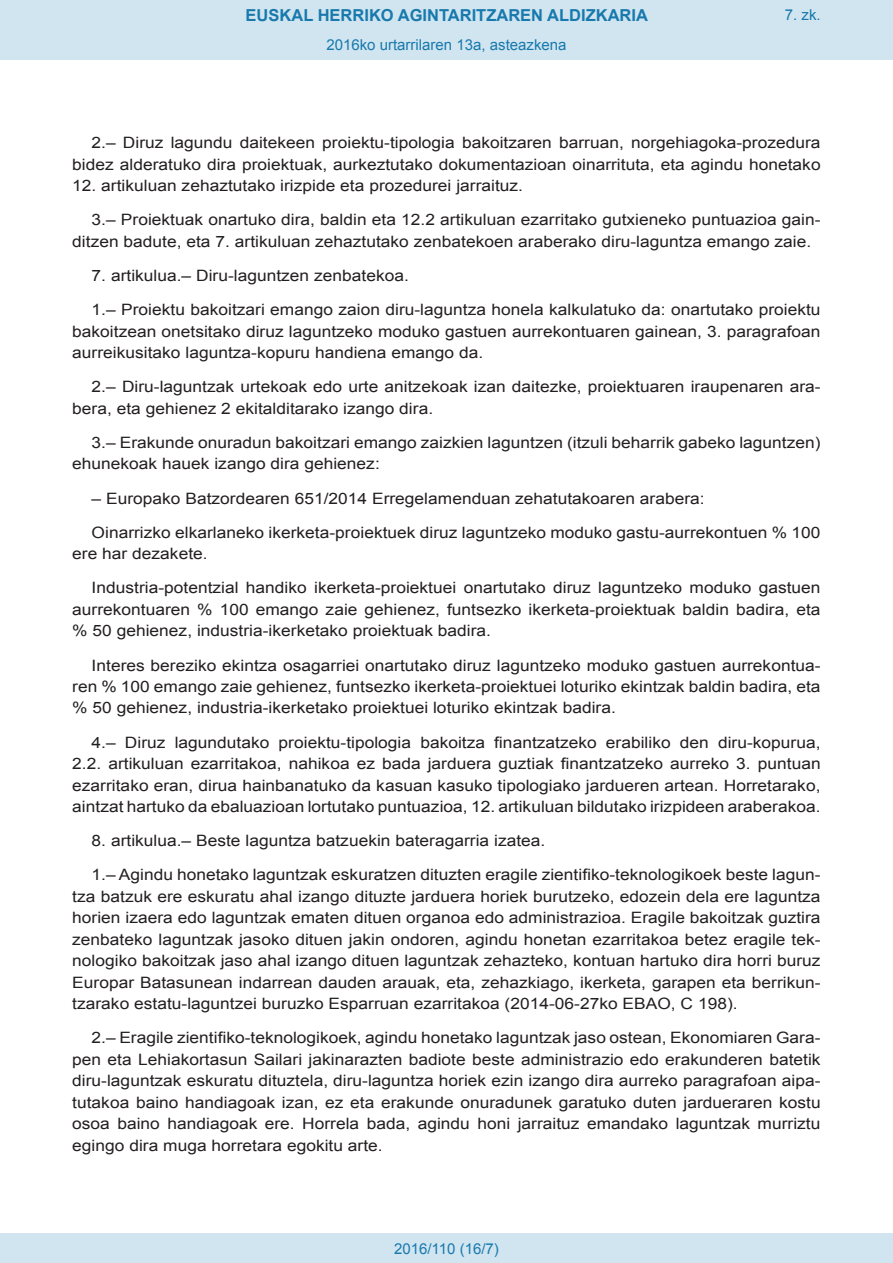
<style>
.page{position:relative;width:893px;height:1263px;background:#fff}
.page>*{position:absolute;margin:0;border:0;box-sizing:border-box;transform-origin:0 0}
.t1{font:700 16.5px "Arial";color:#1879ad}
.BOPVDetalle{font:15.6px/21.5px "Arial";color:#231f20;text-align:justify;scale:1.11 1}
.Paginacion_Centro{font:15px "Arial";color:#1879ad}
</style>
<div class="page">
<div style="left:0;top:0;width:893px;height:60px;background:#d0e5f0"></div>
<div style="left:0;top:1233px;width:893px;height:30px;background:#d0e5f0"></div>
<p class="t1" style="left:246px;top:4px;width:404px">EUSKAL HERRIKO AGINTARITZAREN ALDIZKARIA</p>
<p class="Paginacion_Centro" style="left:326px;top:35px;width:242px">2016ko urtarrilaren 13a, asteazkena</p>
<p class="Paginacion_Centro" style="left:785px;top:5px;width:37px">7. zk.</p>
<p class="BOPVDetalle" style="left:72px;top:132px;width:676px;text-align:right">2.– Diruz lagundu daitekeen proiektu-tipologia bakoitzaren barruan, norgehiagoka-prozedura bidez alderatuko dira proiektuak, aurkeztutako dokumentazioan oinarrituta, eta agindu honetako</p>
<p class="BOPVDetalle" style="left:72px;top:175px;width:408px">12. artikuluan zehaztutako irizpide eta prozedurei jarraituz.</p>
<p class="BOPVDetalle" style="left:72px;top:209px;width:676px;text-indent:19px">3.– Proiektuak onartuko dira, baldin eta 12.2 artikuluan ezarritako gutxieneko puntuazioa gain&shy;ditzen badute, eta 7. artikuluan zehaztutako zenbatekoen araberako diru-laguntza emango zaie.</p>
<p class="BOPVDetalle" style="left:92px;top:265px;width:287px">7. artikulua.– Diru-laguntzen zenbatekoa.</p>
<p class="BOPVDetalle" style="left:72px;top:299px;width:676px;text-indent:19px">1.– Proiektu bakoitzari emango zaion diru-laguntza honela kalkulatuko da: onartutako proiektu bakoitzean onetsitako diruz laguntzeko moduko gastuen aurrekontuaren gainean, 3. paragrafoan aurreikusitako laguntza-kopuru handiena emango da.</p>
<p class="BOPVDetalle" style="left:72px;top:376px;width:676px;text-indent:19px">2.– Diru-laguntzak urtekoak edo urte anitzekoak izan daitezke, proiektuaren iraupenaren ara&shy;bera, eta gehienez 2 ekitalditarako izango dira.</p>
<p class="BOPVDetalle" style="left:72px;top:432px;width:676px;text-indent:19px">3.– Erakunde onuradun bakoitzari emango zaizkien laguntzen (itzuli beharrik gabeko laguntzen) ehunekoak hauek izango dira gehienez:</p>
<p class="BOPVDetalle" style="left:92px;top:487px;width:554px">– Europako Batzordearen 651/2014 Erregelamenduan zehatutakoaren arabera:</p>
<p class="BOPVDetalle" style="left:72px;top:522px;width:676px;text-indent:19px">Oinarrizko elkarlaneko ikerketa-proiektuek diruz laguntzeko moduko gastu-aurrekontuen % 100 ere har dezakete.</p>
<p class="BOPVDetalle" style="left:72px;top:577px;width:676px;text-indent:19px">Industria-potentzial handiko ikerketa-proiektuei onartutako diruz laguntzeko moduko gastuen aurrekontuaren % 100 emango zaie gehienez, funtsezko ikerketa-proiektuak baldin badira, eta % 50 gehienez, industria-ikerketako proiektuak badira.</p>
<p class="BOPVDetalle" style="left:72px;top:654px;width:676px;text-indent:19px">Interes bereziko ekintza osagarriei onartutako diruz laguntzeko moduko gastuen aurrekontua&shy;ren % 100 emango zaie gehienez, funtsezko ikerketa-proiektuei loturiko ekintzak baldin badira, eta % 50 gehienez, industria-ikerketako proiektuei loturiko ekintzak badira.</p>
<p class="BOPVDetalle" style="left:72px;top:731px;width:676px;text-indent:19px">4.– Diruz lagundutako proiektu-tipologia bakoitza finantzatzeko erabiliko den diru-kopurua, 2.2. artikuluan ezarritakoa, nahikoa ez bada jarduera guztiak finantzatzeko aurreko 3. puntuan ezarritako eran, dirua hainbanatuko da kasuan kasuko tipologiako jardueren artean. Horretarako, aintzat hartuko da ebaluazioan lortutako puntuazioa, 12. artikuluan bildutako irizpideen araberakoa.</p>
<p class="BOPVDetalle" style="left:92px;top:830px;width:410px">8. artikulua.– Beste laguntza batzuekin bateragarria izatea.</p>
<p class="BOPVDetalle" style="left:72px;top:864px;width:676px;text-indent:19px">1.– Agindu honetako laguntzak eskuratzen dituzten eragile zientifiko-teknologikoek beste lagun&shy;tza batzuk ere eskuratu ahal izango dituzte jarduera horiek burutzeko, edozein dela ere laguntza horien izaera edo laguntzak ematen dituen organoa edo administrazioa. Eragile bakoitzak guztira zenbateko laguntzak jasoko dituen jakin ondoren, agindu honetan ezarritakoa betez eragile tek&shy;nologiko bakoitzak jaso ahal izango dituen laguntzak zehazteko, kontuan hartuko dira horri buruz Europar Batasunean indarrean dauden arauak, eta, zehazkiago, ikerketa, garapen eta berrikun&shy;tzarako estatu-laguntzei buruzko Esparruan ezarritakoa (2014-06-27ko EBAO, C 198).</p>
<p class="BOPVDetalle" style="left:72px;top:1027px;width:676px;text-indent:19px">2.– Eragile zientifiko-teknologikoek, agindu honetako laguntzak jaso ostean, Ekonomiaren Gara&shy;pen eta Lehiakortasun Sailari jakinarazten badiote beste administrazio edo erakunderen batetik diru-laguntzak eskuratu dituztela, diru-laguntza horiek ezin izango dira aurreko paragrafoan aipa&shy;tutakoa baino handiagoak izan, ez eta erakunde onuradunek garatuko duten jardueraren kostu osoa baino handiagoak ere. Horrela bada, agindu honi jarraituz emandako laguntzak murriztu egingo dira muga horretara egokitu arte.</p>
<p class="Paginacion_Centro" style="left:394px;top:1238px;width:106px">2016/110 (16/7)</p>
</div>
